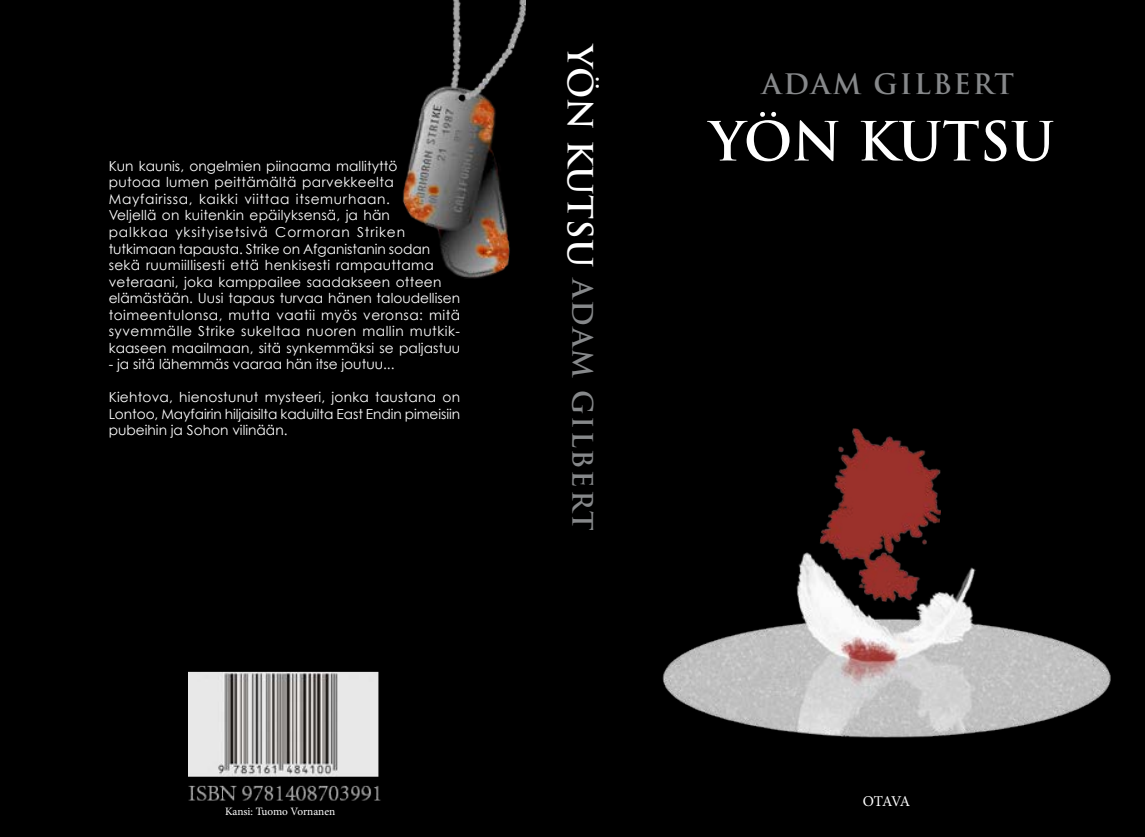
<style>
.page{position:relative;width:1145px;height:837px;background:#fff}
.page>*{position:absolute;margin:0;border:0;box-sizing:border-box;transform-origin:0 0}
.t1{font:700 52.5px "Trajan Pro";color:#fff}
.t2{font:700 27.5px "Trajan Pro";letter-spacing:.07em;color:#86888a}
.t3{font:15px "Minion Pro";letter-spacing:-.085em;color:#fff}
.t4{font:13.75px/16.5px "Century Gothic";letter-spacing:.01em;color:#fff}
.t5{font:11.25px "Minion Pro";letter-spacing:-.01em;color:#fff}
.s1{font-size:33.75px;color:#fff}
</style>
<div class="page">
<div style="left:618px;top:0;width:526px;height:835px;background:#000"></div>
<img style="left:662px;top:552px;width:449px;height:186px">
<img style="left:814px;top:428px;width:134px;height:178px">
<div style="left:0;top:0;width:527px;height:835px;background:#000"></div>
<img style="left:189px;top:1px;width:337px;height:800px">
<div style="left:527px;top:0;width:91px;height:831px;background:#000"></div>
<div style="left:560px;top:278px;width:33px;height:266px;background:#000"></div>
<svg style="left:0;top:831px;width:1144px;height:5px"></svg>
<p class="t4" style="left:109px;top:157px;width:353px">Kun kaunis, ongelmien piinaama mallityttö<br>putoaa lumen peittämältä parvekkeelta Mayfairissa, kaikki viittaa itsemurhaan.<br>Veljellä on kuitenkin epäilyksensä, ja hän<br>palkkaa yksityisetsivä Cormoran Striken tutkimaan tapausta. Strike on Afganistanin sodan sekä ruumiillisesti että henkisesti rampauttama veteraani, joka kamppailee saadakseen otteen elämästään. Uusi tapaus turvaa hänen taloudellisen toimeentulonsa, mutta vaatii myös veronsa: mitä syvemmälle Strike sukeltaa nuoren mallin mutkik&shy;kaaseen maailmaan, sitä synkemmäksi se paljastuu</p>
<p class="t4" style="left:109px;top:355px;width:287px">- ja sitä lähemmäs vaaraa hän itse joutuu...</p>
<p class="t4" style="left:109px;top:388px;width:353px;text-align:justify">Kiehtova, hienostunut mysteeri, jonka taustana on Lontoo, Mayfairin hiljaisilta kaduilta East Endin pimeisiin pubeihin ja Sohon vilinään.</p>
<h2 class="t2" style="left:599px;top:45px;width:487px;rotate:90deg"><span class="s1">YÖN KUTSU</span> ADAM GILBERT</h2>
<p class="t5" style="left:225px;top:804px;width:112px">Kansi: Tuomo Vornanen</p>
<h2 class="t2" style="left:762px;top:67px;width:253px">ADAM GILBERT</h2>
<h1 class="t1" style="left:709px;top:109px;width:347px">YÖN KUTSU</h1>
<p class="t3" style="left:862px;top:790px;width:49px">OTAVA</p>
</div>
